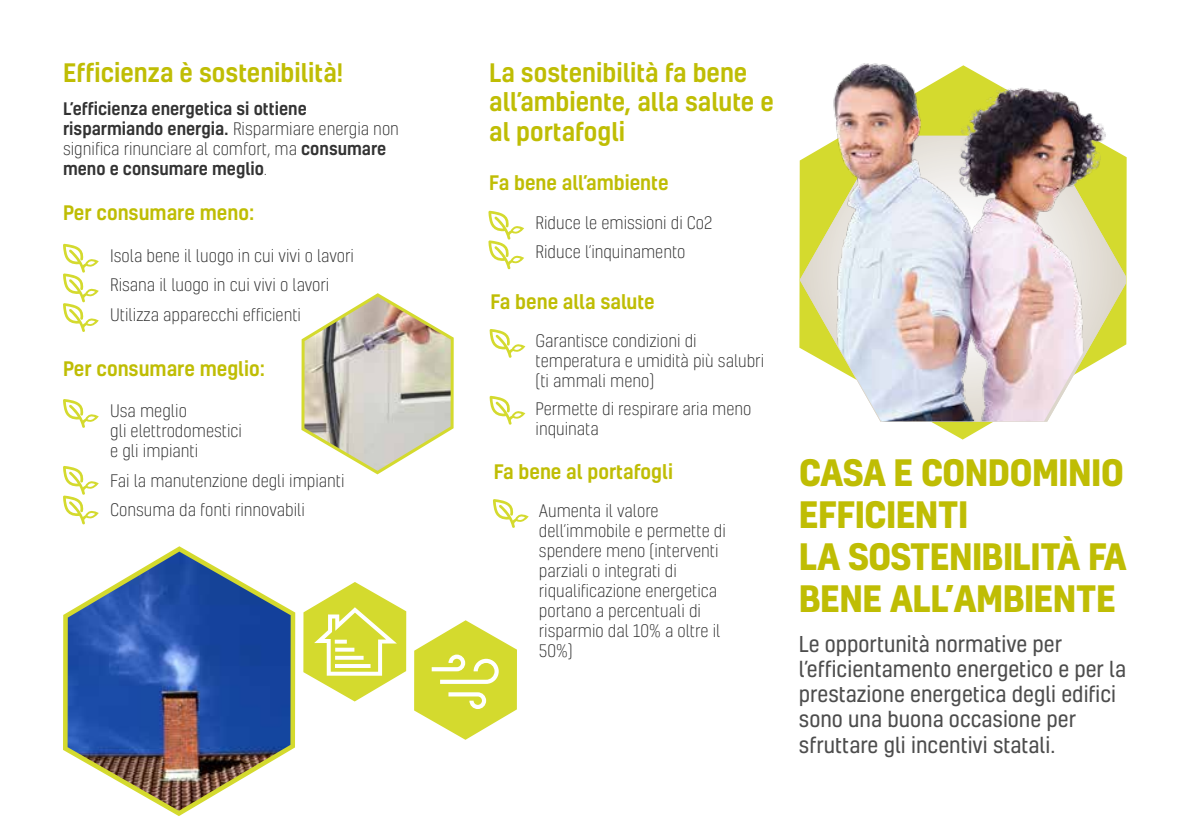
<style>
.page{position:relative;width:1191px;height:819px;background:#fff}
.page>*{position:absolute;margin:0;border:0;box-sizing:border-box;transform-origin:0 0}
.t1{font:700 35px/42px "Kelson";letter-spacing:-.02em;color:#bfbd04}
.t2{font:500 24.5px/29.4px "Kelson";color:#bfbd04}
.t3{font:21px/25.2px "Kelson";color:#4d4d4d}
.t4{font:500 19.25px "Kelson";color:#bfbd04}
.t5{font:300 16.62px/19.9px "Kelson";color:#333}
.t6{font:500 16.62px/19.9px "Kelson";color:#333}
.s1{font-weight:300}
</style>
<div class="page">
<svg style="left:880px;top:156px;width:246px;height:283px"></svg>
<svg style="left:799px;top:153px;width:14px;height:203px;background:#d8dc50"></svg>
<img style="left:813px;top:153px;width:312px;height:268px">
<img style="left:813px;top:63px;width:306px;height:177px">
<svg style="left:301px;top:293px;width:153px;height:181px"></svg>
<img style="left:304px;top:297px;width:147px;height:174px">
<svg style="left:63px;top:546px;width:232px;height:270px"></svg>
<img style="left:68px;top:551px;width:223px;height:259px">
<svg style="left:489px;top:396px;width:36px;height:29px"></svg>
<svg style="left:63px;top:466px;width:36px;height:59px"></svg>
<svg style="left:63px;top:244px;width:36px;height:88px"></svg>
<svg style="left:488px;top:211px;width:36px;height:59px"></svg>
<svg style="left:489px;top:329px;width:36px;height:29px"></svg>
<svg style="left:493px;top:499px;width:36px;height:29px"></svg>
<svg style="left:63px;top:399px;width:36px;height:29px"></svg>
<svg style="left:414px;top:620px;width:103px;height:119px"></svg>
<svg style="left:303px;top:582px;width:103px;height:119px"></svg>
<h2 class="t2" style="left:63px;top:57px;width:282px">Efficienza è sostenibilità!</h2>
<p class="t6" style="left:63px;top:99px;width:337px">L’efficienza energetica si ottiene risparmiando energia. <span class="s1">Risparmiare energia non significa rinunciare al comfort, ma</span> consumare meno e consumare meglio<span class="s1">.</span></p>
<p class="t4" style="left:63px;top:200px;width:193px">Per consumare meno:</p>
<p class="t5" style="left:110px;top:240px;width:245px;line-height:29.8px">Isola bene il luogo in cui vivi o lavori<br>Risana il luogo in cui vivi o lavori<br>Utilizza apparecchi efficienti</p>
<p class="t4" style="left:63px;top:355px;width:203px">Per consumare meglio:</p>
<p class="t5" style="left:110px;top:400px;width:133px">Usa meglio<br>gli elettrodomestici e gli impianti</p>
<p class="t5" style="left:110px;top:465px;width:236px;line-height:29.8px">Fai la manutenzione degli impianti<br>Consuma da fonti rinnovabili</p>
<h2 class="t2" style="left:489px;top:57px;width:286px">La sostenibilità fa bene all’ambiente, alla salute e al portafogli</h2>
<p class="t4" style="left:489px;top:170px;width:181px">Fa bene all’ambiente</p>
<p class="t5" style="left:535px;top:207px;width:178px;line-height:29.8px">Riduce le emissioni di Co2<br>Riduce l’inquinamento</p>
<p class="t4" style="left:490px;top:288px;width:166px">Fa bene alla salute</p>
<p class="t5" style="left:535px;top:330px;width:230px">Garantisce condizioni di temperatura e umidità più salubri (ti ammali meno)</p>
<p class="t5" style="left:535px;top:399px;width:217px">Permette di respirare aria meno inquinata</p>
<p class="t4" style="left:494px;top:458px;width:181px">Fa bene al portafogli</p>
<p class="t5" style="left:539px;top:500px;width:188px">Aumenta il valore dell’immobile e permette di spendere meno (interventi parziali o integrati di riqualificazione energetica portano a percentuali di risparmio dal 10% a oltre il<br>50%)</p>
<h1 class="t1" style="left:799px;top:450px;width:329px">CASA E CONDOMINIO<br>EFFICIENTI<br>LA SOSTENIBILITÀ FA<br>BENE ALL’AMBIENTE</h1>
<p class="t3" style="left:799px;top:630px;width:328px">Le opportunità normative per l’efficientamento energetico e per la prestazione energetica degli edifici sono una buona occasione per sfruttare gli incentivi statali.</p>
</div>
